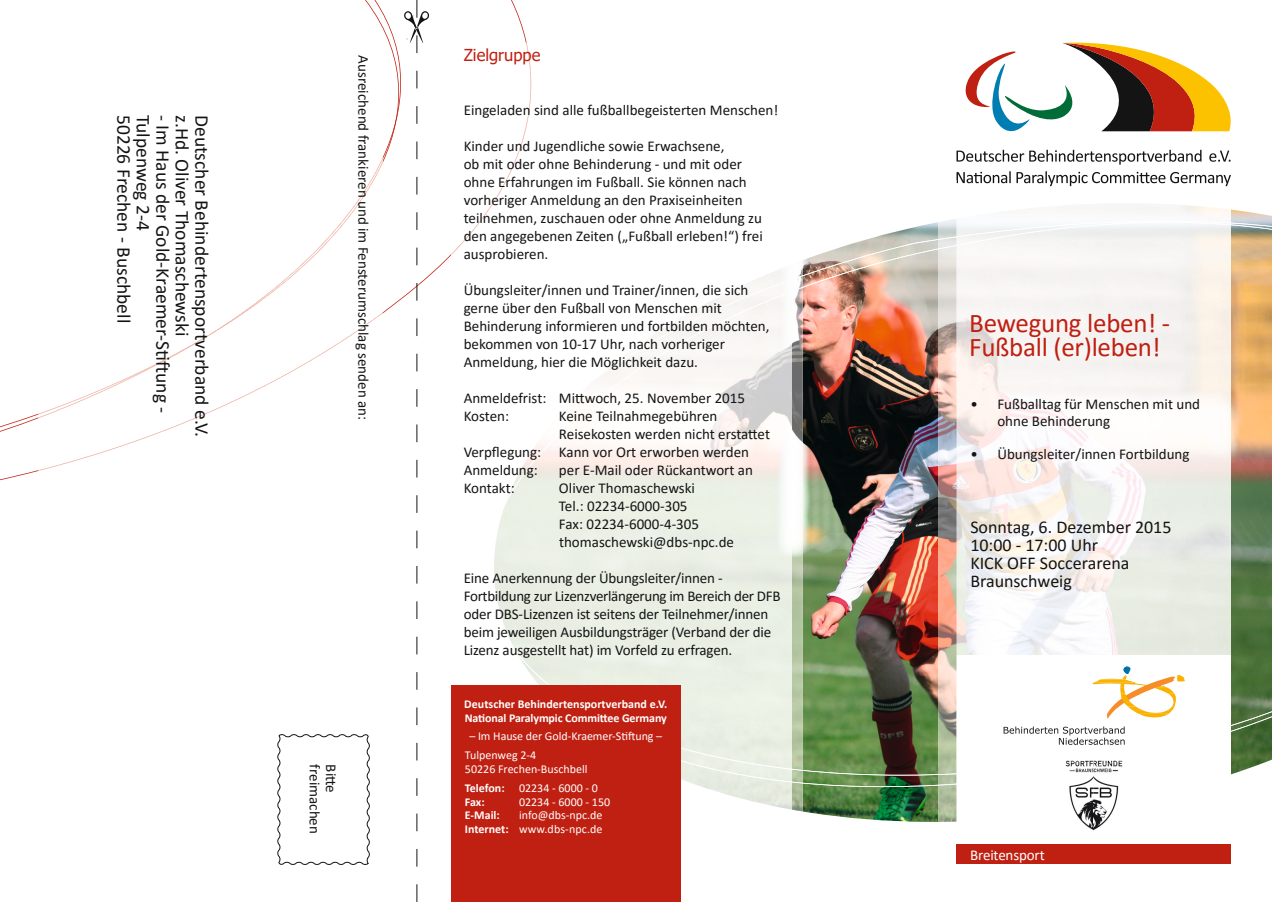
<style>
.page{position:relative;width:1272px;height:902px;background:#fff}
.page>*{position:absolute;margin:0;border:0;box-sizing:border-box;transform-origin:0 0}
.t1{font:27px/24px "Calibri";letter-spacing:-.01em;color:#c02011}
.t2{font:19.5px "Calibri";color:#131413}
.t3{font:18px/18px "Calibri";color:#131413}
.t4{font:16.5px "Tahoma";color:#c02011}
.t5{font:15px/18px "Calibri";color:#131413}
.t6{font:15px "Calibri";letter-spacing:-.01em;color:#fff}
.t7{font:12px/19.5px "Calibri";color:#fff}
.t8{font:700 12px/13.5px "Calibri";color:#fff}
.s1{font-weight:700}
</style>
<div class="page">
<svg style="left:956px;top:150px;width:245px;height:15px"></svg>
<svg style="left:1209px;top:150px;width:21px;height:12px"></svg>
<svg style="left:965px;top:43px;width:265px;height:89px"></svg>
<img style="left:802px;top:209px;width:469px;height:612px">
<img style="left:792px;top:221px;width:479px;height:554px">
<svg style="left:243px;top:157px;width:140px;height:155px"></svg>
<svg style="left:38px;top:312px;width:345px;height:159px"></svg>
<svg style="left:680px;top:779px;width:122px;height:118px"></svg>
<img style="left:692px;top:782px;width:100px;height:27px">
<svg style="left:451px;top:43px;width:80px;height:212px"></svg>
<svg style="left:680px;top:769px;width:112px;height:13px"></svg>
<svg style="left:494px;top:279px;width:298px;height:490px;fill:#edf1e6"></svg>
<div style="left:451px;top:685px;width:229px;height:216px;background:#c02011"></div>
<svg style="left:938px;top:171px;width:292px;height:692px"></svg>
<img style="left:1048px;top:748px;width:90px;height:91px">
<img style="left:1048px;top:758px;width:45px;height:16px">
<img style="left:1093px;top:758px;width:45px;height:8px">
<img style="left:1093px;top:749px;width:45px;height:9px">
<svg style="left:404px;top:0;width:25px;height:901px"></svg>
<svg style="left:277px;top:734px;width:93px;height:131px"></svg>
<h2 class="t2" style="left:137px;top:115px;width:210px;rotate:90deg">50226 Frechen - Buschbell</h2>
<h2 class="t2" style="left:157px;top:115px;width:117px;rotate:90deg">Tulpenweg 2-4</h2>
<h2 class="t2" style="left:176px;top:115px;width:300px;rotate:90deg">- Im Haus der Gold-Kraemer-Stiftung -</h2>
<h2 class="t2" style="left:196px;top:115px;width:223px;rotate:90deg">z.Hd. Oliver Thomaschewski</h2>
<h2 class="t2" style="left:215px;top:115px;width:324px;rotate:90deg">Deutscher Behindertensportverband e.V.</h2>
<p class="t5" style="left:373px;top:55px;width:366px;rotate:90deg">Ausreichend frankieren und im Fensterumschlag senden an:</p>
<p class="t5" style="left:324px;top:764px;width:71px;rotate:90deg">freimachen</p>
<p class="t5" style="left:340px;top:764px;width:30px;rotate:90deg">Bitte</p>
<p class="t4" style="left:463px;top:43px;width:78px">Zielgruppe</p>
<p class="t5" style="left:463px;top:100px;width:316px">Eingeladen sind alle fußballbegeisterten Menschen!</p>
<p class="t5" style="left:463px;top:136px;width:301px">Kinder und Jugendliche sowie Erwachsene,<br>ob mit oder ohne Behinderung - und mit oder ohne Erfahrungen im Fußball. Sie können nach vorheriger Anmeldung an den Praxiseinheiten teilnehmen, zuschauen oder ohne Anmeldung zu den angegebenen Zeiten („Fußball erleben!“) frei ausprobieren.</p>
<p class="t5" style="left:463px;top:280px;width:307px">Übungsleiter/innen und Trainer/innen, die sich gerne über den Fußball von Menschen mit Behinderung informieren und fortbilden möchten, bekommen von 10-17 Uhr, nach vorheriger Anmeldung, hier die Möglichkeit dazu.</p>
<p class="t5" style="left:463px;top:388px;width:283px">Anmeldefrist: Mittwoch, 25. November 2015<br>Kosten:</p>
<p class="t5" style="left:559px;top:406px;width:160px">Keine Teilnahmegebühren</p>
<p class="t5" style="left:559px;top:424px;width:212px">Reisekosten werden nicht erstattet</p>
<p class="t5" style="left:463px;top:442px;width:287px">Verpflegung: Kann vor Ort erworben werden</p>
<p class="t5" style="left:463px;top:460px;width:76px">Anmeldung:</p>
<p class="t5" style="left:559px;top:460px;width:195px">per E-Mail oder Rückantwort an</p>
<p class="t5" style="left:463px;top:478px;width:52px">Kontakt:</p>
<p class="t5" style="left:559px;top:478px;width:176px">Oliver Thomaschewski<br>Tel.: 02234-6000-305<br>Fax: 02234-6000-4-305 thomaschewski@dbs-npc.de</p>
<p class="t5" style="left:463px;top:568px;width:318px">Eine Anerkennung der Übungsleiter/innen - Fortbildung zur Lizenzverlängerung im Bereich der DFB oder DBS-Lizenzen ist seitens der Teilnehmer/innen beim jeweiligen Ausbildungsträger (Verband der die Lizenz ausgestellt hat) im Vorfeld zu erfragen.</p>
<p class="t8" style="left:464px;top:697px;width:204px">Deutscher Behindertensportverband e.V.<br>National Paralympic Committee Germany</p>
<p class="t7" style="left:465px;top:725px;width:199px;text-indent:4px">– Im Hause der Gold-Kraemer-Stiftung –<br>Tulpenweg 2-4</p>
<p class="t7" style="left:465px;top:758px;width:135px">50226 Frechen-Buschbell<br><span class="s1">Telefon:</span> 02234 - 6000 - 0</p>
<p class="t8" style="left:465px;top:794px;width:21px">Fax:</p>
<p class="t7" style="left:519px;top:791px;width:93px">02234 - 6000 - 150</p>
<p class="t8" style="left:465px;top:808px;width:36px">E-Mail:</p>
<p class="t7" style="left:465px;top:808px;width:139px;line-height:13.5px;text-align:right">info@dbs-npc.de<br><span class="s1">Internet:</span> www.dbs-npc.de</p>
<h1 class="t1" style="left:969px;top:310px;width:202px">Bewegung leben! -<br>Fußball (er)leben!</h1>
<p class="t5" style="left:997px;top:395px;width:204px;line-height:16.5px;text-indent:-27px">• Fußballtag für Menschen mit und ohne Behinderung</p>
<p class="t5" style="left:970px;top:444px;width:221px">• Übungsleiter/innen Fortbildung</p>
<p class="t3" style="left:970px;top:517px;width:203px">Sonntag, 6. Dezember 2015<br>10:00 - 17:00 Uhr<br>KICK OFF Soccerarena<br>Braunschweig</p>
<p class="t6" style="left:970px;top:844px;width:76px">Breitensport</p>
</div>
